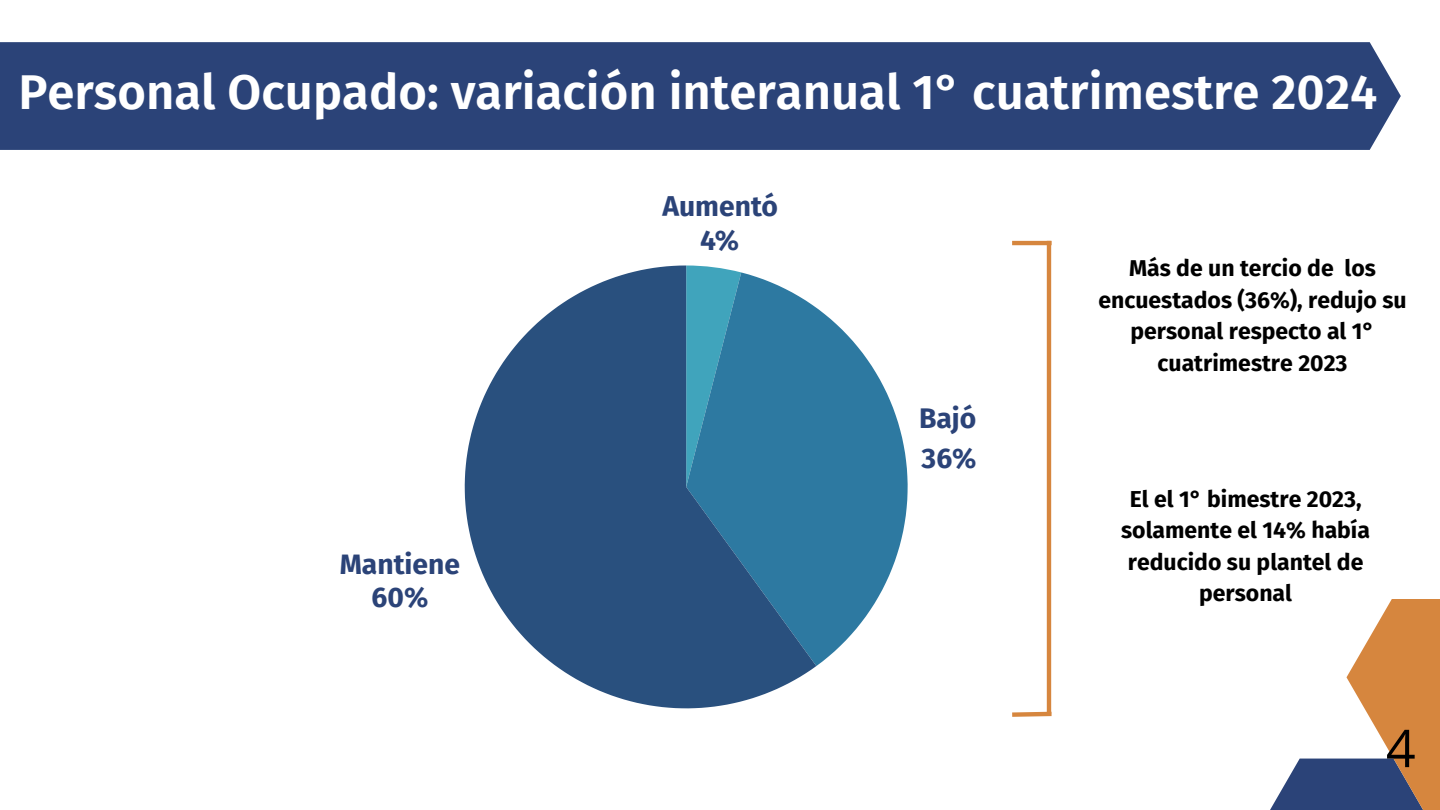
<style>
.page{position:relative;width:1440px;height:810px;background:#fff}
.page>*{position:absolute;margin:0;border:0;box-sizing:border-box;transform-origin:0 0}
.t1{font:52px "Open Sans";color:#000}
.t2{font:600 49px "Fira Sans";color:#fff}
.t3{font:700 28.2px/33.7px "Fira Sans";color:#2b4378;text-align:center}
.t4{font:700 23px/31.5px "Fira Sans";color:#000;text-align:center}
</style>
<div class="page">
<div style="left:0;top:42px;width:1401px;height:108px;background:#2b4378"></div>
<svg style="left:1270px;top:599px;width:170px;height:211px"></svg>
<hr style="left:1047px;top:241px;width:4px;height:473px;background:#d6863e">
<hr style="left:1012px;top:241px;width:40px;height:4px;background:#d6863e">
<svg style="left:1012px;top:709px;width:40px;height:8px"></svg>
<svg style="left:816px;top:307px;width:92px;height:359px;fill:#2d79a1"></svg>
<svg style="left:465px;top:265px;width:351px;height:443px;fill:#29507e"></svg>
<p class="t2" style="left:18px;top:63px;width:1361px">Personal Ocupado: variación interanual 1° cuatrimestre 2024</p>
<p class="t3" style="left:340px;top:547px;width:122px">Mantiene<br>60%</p>
<p class="t3" style="left:662px;top:190px;width:117px">Aumentó<br>4%</p>
<p class="t3" style="left:919px;top:399px;width:59px;line-height:39.7px;text-align:left">Bajó<br>36%</p>
<h1 class="t4" style="left:1098px;top:253px;width:310px">Más de un tercio de los encuestados (36%), redujo su personal respecto al 1° cuatrimestre 2023</h1>
<p class="t4" style="left:1121px;top:483px;width:250px">El el 1° bimestre 2023, solamente el 14% había reducido su plantel de personal</p>
<p class="t1" style="left:1386px;top:712px;width:31px">4</p>
</div>
